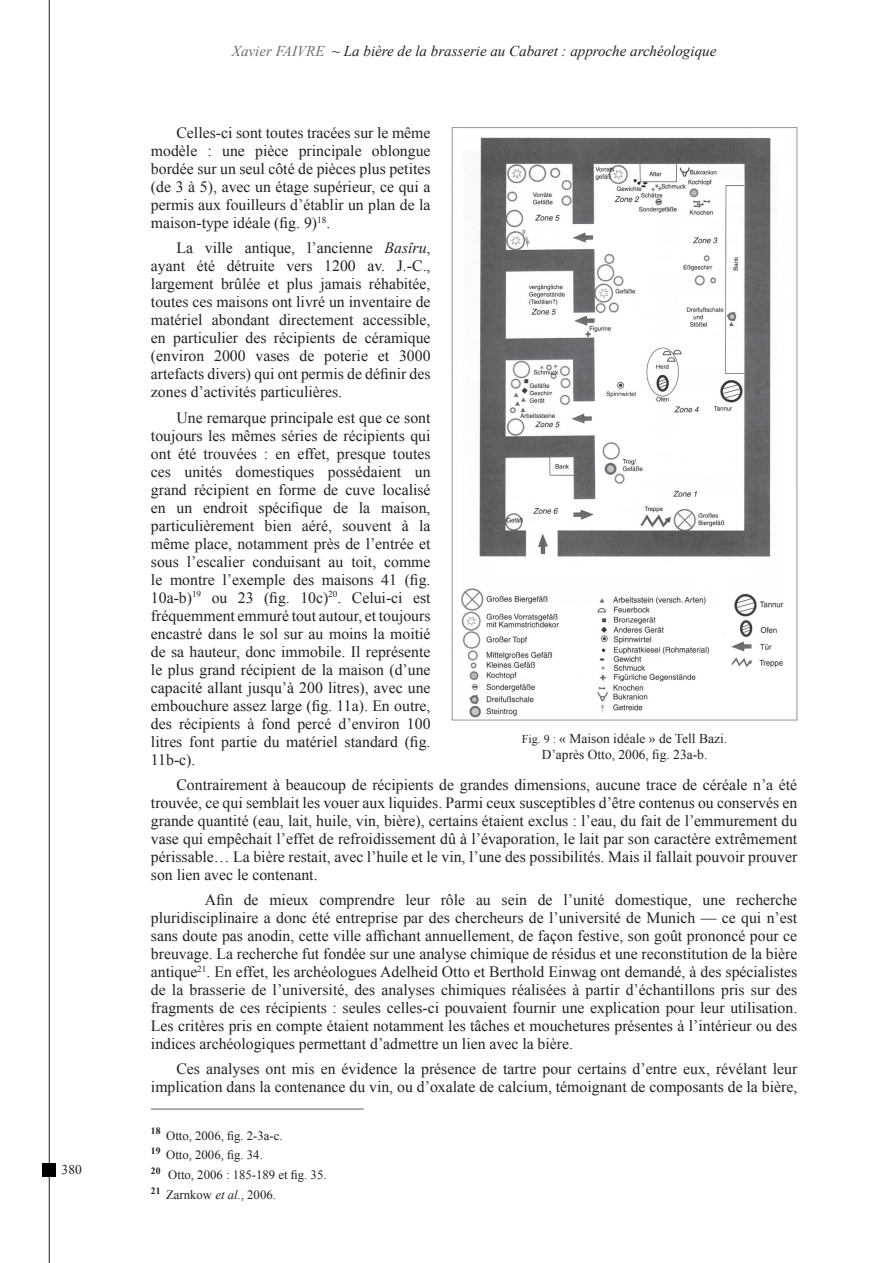
<style>
.page{position:relative;width:893px;height:1263px;background:#fff}
.page>*{position:absolute;margin:0;border:0;box-sizing:border-box;transform-origin:0 0}
.t1{font:15.75px/18px "Times New Roman";color:#231f20;text-align:justify}
.t2{font:italic 15px "Times New Roman";color:#231f20}
.t3{font:13.5px/16.2px "Times New Roman";color:#231f20;text-align:center}
.t4{font:12.75px/20px "Times New Roman";color:#231f20}
.s1{color:#6c6d70}
.s2{font-style:italic}
.s3{font-size:12px}
</style>
<div class="page">
<hr style="left:49px;top:0;width:1px;height:1263px;background:#231f20">
<div style="left:42px;top:1163px;width:14px;height:13px;background:#000"></div>
<hr style="left:151px;top:1108px;width:213px;height:2px;background:#939598">
<img style="left:461px;top:137px;width:323px;height:581px">
<p class="t3" style="left:62px;top:1161px;width:22px">380</p>
<p class="t2" style="left:232px;top:41px;width:486px"><span class="s1">Xavier Faivre</span> ~ La bière de la brasserie au Cabaret : approche archéologique</p>
<p class="t1" style="left:151px;top:124px;width:281px;text-indent:26px">Celles-ci sont toutes tracées sur le même modèle : une pièce principale oblongue bordée sur un seul côté de pièces plus petites (de 3 à 5), avec un étage supérieur, ce qui a permis aux fouilleurs d’établir un plan de la maison-type idéale (fig. 9)<sup>18</sup>.</p>
<p class="t1" style="left:151px;top:239px;width:281px;text-indent:25px">La ville antique, l’ancienne <span class="s2">Basîru</span>, ayant été détruite vers 1200 av. J.-C., largement brûlée et plus jamais réhabitée, toutes ces maisons ont livré un inventaire de matériel abondant directement accessible, en particulier des récipients de céramique (environ 2000 vases de poterie et 3000 artefacts divers) qui ont permis de définir des zones d’activités particulières.</p>
<p class="t1" style="left:151px;top:408px;width:281px;text-indent:26px">Une remarque principale est que ce sont toujours les mêmes séries de récipients qui ont été trouvées : en effet, presque toutes ces unités domestiques possédaient un grand récipient en forme de cuve localisé en un endroit spécifique de la maison, particulièrement bien aéré, souvent à la même place, notamment près de l’entrée et sous l’escalier conduisant au toit, comme le montre l’exemple des maisons 41 (fig.<br>10a-b)<sup>19</sup> ou 23 (fig. 10c)<sup>20</sup>. Celui-ci est fréquemment emmuré tout autour, et toujours encastré dans le sol sur au moins la moitié de sa hauteur, donc immobile. Il représente le plus grand récipient de la maison (d’une capacité allant jusqu’à 200 litres), avec une embouchure assez large (fig. 11a). En outre, des récipients à fond percé d’environ 100 litres font partie du matériel standard (fig.<br>11b-c).</p>
<p class="t1" style="left:151px;top:775px;width:648px;text-indent:26px">Contrairement à beaucoup de récipients de grandes dimensions, aucune trace de céréale n’a été trouvée, ce qui semblait les vouer aux liquides. Parmi ceux susceptibles d’être contenus ou conservés en grande quantité (eau, lait, huile, vin, bière), certains étaient exclus : l’eau, du fait de l’emmurement du vase qui empêchait l’effet de refroidissement dû à l’évaporation, le lait par son caractère extrêmement périssable… La bière restait, avec l’huile et le vin, l’une des possibilités. Mais il fallait pouvoir prouver son lien avec le contenant.</p>
<p class="t1" style="left:151px;top:891px;width:648px;text-indent:54px">Afin de mieux comprendre leur rôle au sein de l’unité domestique, une recherche pluridisciplinaire a donc été entreprise par des chercheurs de l’université de Munich — ce qui n’est sans doute pas anodin, cette ville affichant annuellement, de façon festive, son goût prononcé pour ce breuvage. La recherche fut fondée sur une analyse chimique de résidus et une reconstitution de la bière antique<sup>21</sup>. En effet, les archéologues Adelheid Otto et Berthold Einwag ont demandé, à des spécialistes de la brasserie de l’université, des analyses chimiques réalisées à partir d’échantillons pris sur des fragments de ces récipients : seules celles-ci pouvaient fournir une explication pour leur utilisation.<br>Les critères pris en compte étaient notamment les tâches et mouchetures présentes à l’intérieur ou des indices archéologiques permettant d’admettre un lien avec la bière.</p>
<p class="t1" style="left:151px;top:1060px;width:648px;text-align:right">Ces analyses ont mis en évidence la présence de tartre pour certains d’entre eux, révélant leur implication dans la contenance du vin, ou d’oxalate de calcium, témoignant de composants de la bière,</p>
<p class="t4" style="left:151px;top:1125px;width:177px"><sup>18</sup> Otto, 2006, fig. 2-3a-c.<br><sup>19</sup> Otto, 2006, fig. 34.<br><sup>20</sup> Otto, 2006 : 185-189 et fig. 35.<br><sup>21</sup> Zarnkow <span class="s2">et al.</span>, 2006.</p>
<p class="t3" style="left:522px;top:730px;width:207px"><span class="s3">Fig. 9 :</span> « Maison idéale » de Tell Bazi.<br>D’après Otto, 2006, fig. 23a-b.</p>
</div>
